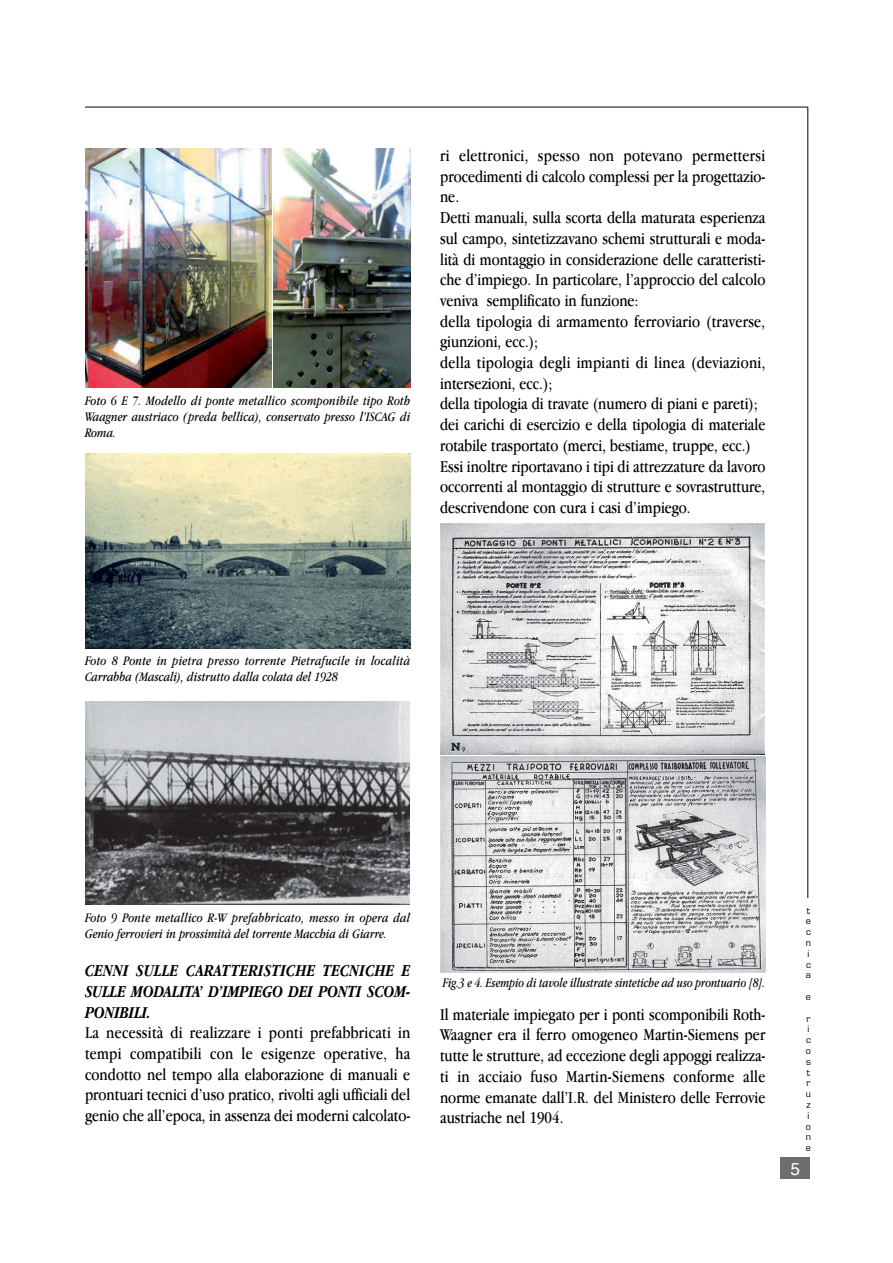
<style>
.page{position:relative;width:893px;height:1263px;background:#fff}
.page>*{position:absolute;margin:0;border:0;box-sizing:border-box;transform-origin:0 0}
.t1{font:17.25px/20.7px "Apple Garamond";color:#000;text-align:justify}
.t2{font:italic 700 17.25px/20.7px "Apple Garamond";color:#000;text-align:justify}
.t3{font:17.25px "Helvetica";color:#fff}
.t4{font:italic 13.5px/16.2px "Apple Garamond";color:#000}
.t5{font:italic 13.5px "Apple Garamond";color:#000;scale:.95 1}
.t6{font:9px/10.8px "Eurostile";color:#000}
</style>
<div class="page">
<hr style="left:807px;top:107px;width:1px;height:791px;background:#000">
<hr style="left:85px;top:107px;width:723px;height:1px;background:#000">
<div style="left:780px;top:1158px;width:30px;height:21px;background:#6d6e71"></div>
<img style="left:85px;top:149px;width:186px;height:238px">
<img style="left:273px;top:149px;width:137px;height:239px">
<img style="left:85px;top:453px;width:325px;height:195px">
<img style="left:85px;top:701px;width:325px;height:204px">
<img style="left:440px;top:523px;width:325px;height:232px">
<svg style="left:440px;top:756px;width:325px;height:217px;background:#c3c2c4"></svg>
<p class="t4" style="left:85px;top:394px;width:327px;text-align:justify">Foto 6 E 7. Modello di ponte metallico scomponibile tipo Roth Waagner austriaco (preda bellica), conservato presso l’ISCAG di Roma.</p>
<p class="t1" style="left:440px;top:147px;width:327px;text-align:left">ri elettronici, spesso non potevano permettersi procedimenti di calcolo complessi per la progettazio&shy;ne.<br>Detti manuali, sulla scorta della maturata esperienza sul campo, sintetizzavano schemi strutturali e moda&shy;lità di montaggio in considerazione delle caratteristi&shy;che d’impiego. In particolare, l’approccio del calcolo veniva semplificato in funzione:<br>della tipologia di armamento ferroviario (traverse, giunzioni, ecc.);<br>della tipologia degli impianti di linea (deviazioni, intersezioni, ecc.);<br>della tipologia di travate (numero di piani e pareti); dei carichi di esercizio e della tipologia di materiale rotabile trasportato (merci, bestiame, truppe, ecc.)<br>Essi inoltre riportavano i tipi di attrezzature da lavoro occorrenti al montaggio di strutture e sovrastrutture, descrivendone con cura i casi d’impiego.</p>
<p class="t4" style="left:85px;top:653px;width:327px">Foto 8 Ponte in pietra presso torrente Pietrafucile in località<br>Carrabba (Mascali), distrutto dalla colata del 1928</p>
<p class="t4" style="left:85px;top:911px;width:327px">Foto 9 Ponte metallico R-W prefabbricato, messo in opera dal<br>Genio ferrovieri in prossimità del torrente Macchia di Giarre.</p>
<p class="t2" style="left:85px;top:962px;width:327px">CENNI SULLE CARATTERISTICHE TECNICHE E SULLE MODALITA’ D’IMPIEGO DEI PONTI SCOM-PONIBILI.</p>
<p class="t1" style="left:85px;top:1024px;width:327px">La necessità di realizzare i ponti prefabbricati in tempi compatibili con le esigenze operative, ha condotto nel tempo alla elaborazione di manuali e prontuari tecnici d’uso pratico, rivolti agli ufficiali del genio che all’epoca, in assenza dei moderni calcolato-</p>
<p class="t5" style="left:443px;top:978px;width:341px">Fig.3 e 4. Esempio di tavole illustrate sintetiche ad uso prontuario [8].</p>
<p class="t1" style="left:440px;top:1005px;width:327px">Il materiale impiegato per i ponti scomponibili Roth-Waagner era il ferro omogeneo Martin-Siemens per tutte le strutture, ad eccezione degli appoggi realizza&shy;ti in acciaio fuso Martin-Siemens conforme alle norme emanate dall’I.R. del Ministero delle Ferrovie austriache nel 1904.</p>
<p class="t6" style="left:806px;top:905px;width:7px">t e c n i c a</p>
<p class="t6" style="left:806px;top:991px;width:7px">e</p>
<p class="t6" style="left:806px;top:1013px;width:7px">r i c o s t r u z i o n e</p>
<p class="t3" style="left:790px;top:1162px;width:11px">5</p>
</div>
